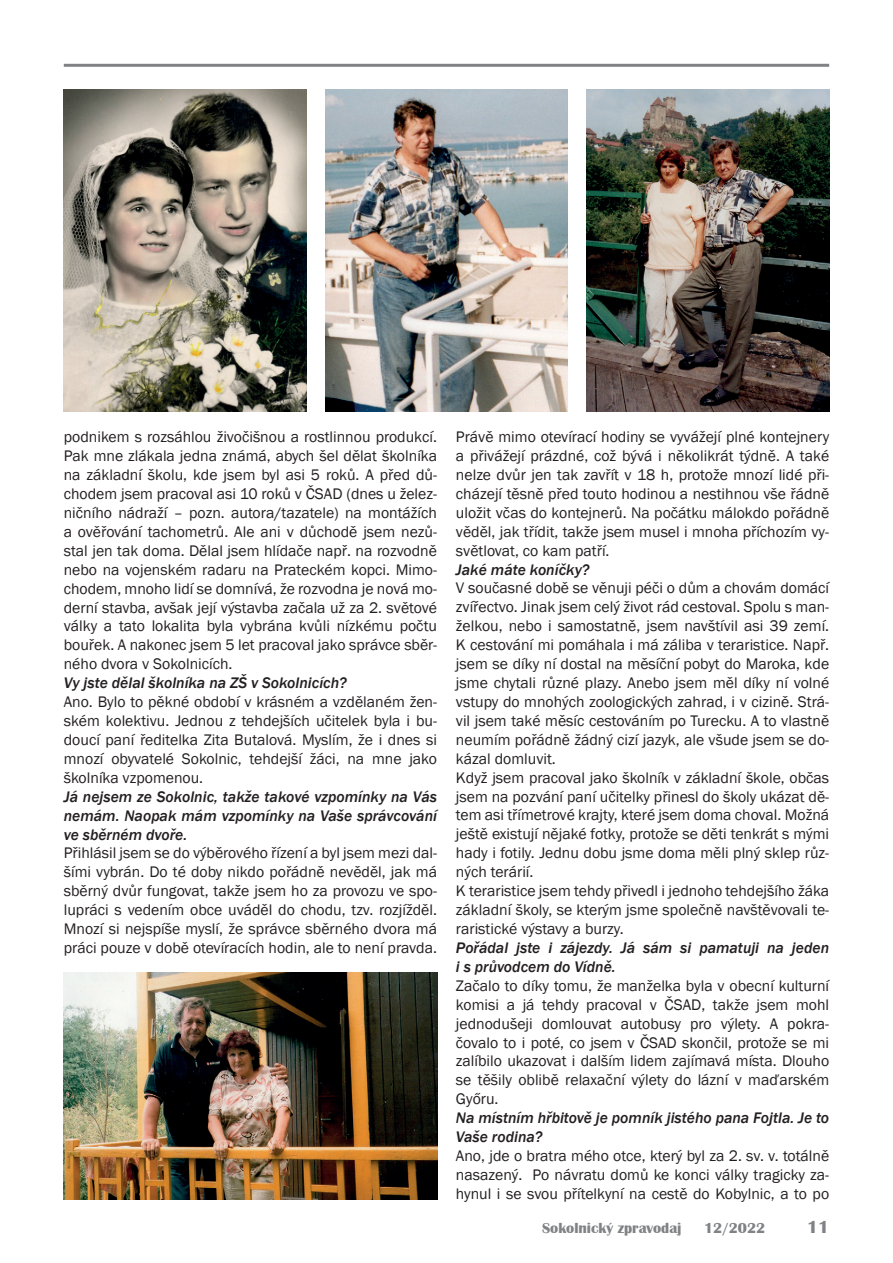
<style>
.page{position:relative;width:893px;height:1263px;background:#fff}
.page>*{position:absolute;margin:0;border:0;box-sizing:border-box;transform-origin:0 0}
.t1{font:700 18px "Britannic";color:#808285}
.t2{font:15.75px/18.9px "Franklin Gothic";color:#231f20;text-align:justify}
.t3{font:italic 500 15.75px/18.9px "Franklin Gothic";color:#231f20}
.t4{font:700 15px "Britannic";color:#808285}
</style>
<div class="page">
<hr style="left:64px;top:64px;width:765px;height:3px;background:#808285">
<img style="left:64px;top:972px;width:373px;height:227px">
<img style="left:64px;top:89px;width:242px;height:322px">
<img style="left:587px;top:89px;width:242px;height:322px">
<img style="left:325px;top:89px;width:243px;height:322px">
<p class="t2" style="left:64px;top:428px;width:375px">podnikem s rozsáhlou živočišnou a rostlinnou produkcí.<br>Pak mne zlákala jedna známá, abych šel dělat školníka na základní školu, kde jsem byl asi 5 roků. A před dů&shy;chodem jsem pracoval asi 10 roků v ČSAD (dnes u želez&shy;ničního nádraží – pozn. autora/tazatele) na montážích a ověřování tachometrů. Ale ani v důchodě jsem nezů&shy;stal jen tak doma. Dělal jsem hlídače např. na rozvodně nebo na vojenském radaru na Prateckém kopci. Mimo&shy;chodem, mnoho lidí se domnívá, že rozvodna je nová mo&shy;derní stavba, avšak její výstavba začala už za 2. světové války a tato lokalita byla vybrána kvůli nízkému počtu bouřek. A nakonec jsem 5 let pracoval jako správce sběr&shy;ného dvora v Sokolnicích.</p>
<p class="t3" style="left:64px;top:674px;width:285px">Vy jste dělal školníka na ZŠ v Sokolnicích?</p>
<p class="t2" style="left:64px;top:693px;width:375px">Ano. Bylo to pěkné období v krásném a vzdělaném žen&shy;ském kolektivu. Jednou z tehdejších učitelek byla i bu&shy;doucí paní ředitelka Zita Butalová. Myslím, že i dnes si mnozí obyvatelé Sokolnic, tehdejší žáci, na mne jako školníka vzpomenou.</p>
<p class="t3" style="left:64px;top:787px;width:375px;text-align:justify">Já nejsem ze Sokolnic, takže takové vzpomínky na Vás nemám. Naopak mám vzpomínky na Vaše správcování ve sběrném dvoře.</p>
<p class="t2" style="left:64px;top:844px;width:375px">Přihlásil jsem se do výběrového řízení a byl jsem mezi dal&shy;šími vybrán. Do té doby nikdo pořádně nevěděl, jak má sběrný dvůr fungovat, takže jsem ho za provozu ve spo&shy;lupráci s vedením obce uváděl do chodu, tzv. rozjížděl.<br>Mnozí si nejspíše myslí, že správce sběrného dvora má práci pouze v době otevíracích hodin, ale to není pravda.</p>
<p class="t2" style="left:456px;top:428px;width:375px">Právě mimo otevírací hodiny se vyvážejí plné kontejnery a přivážejí prázdné, což bývá i několikrát týdně. A také nelze dvůr jen tak zavřít v 18 h, protože mnozí lidé při&shy;cházejí těsně před touto hodinou a nestihnou vše řádně uložit včas do kontejnerů. Na počátku málokdo pořádně věděl, jak třídit, takže jsem musel i mnoha příchozím vy&shy;světlovat, co kam patří.</p>
<p class="t3" style="left:456px;top:560px;width:135px">Jaké máte koníčky?</p>
<p class="t2" style="left:456px;top:579px;width:375px;text-align:left">V současné době se věnuji péči o dům a chovám domácí zvířectvo. Jinak jsem celý život rád cestoval. Spolu s man&shy;želkou, nebo i samostatně, jsem navštívil asi 39 zemí.<br>K cestování mi pomáhala i má záliba v teraristice. Např. jsem se díky ní dostal na měsíční pobyt do Maroka, kde jsme chytali různé plazy. Anebo jsem měl díky ní volné vstupy do mnohých zoologických zahrad, i v cizině. Strá&shy;vil jsem také měsíc cestováním po Turecku. A to vlastně neumím pořádně žádný cizí jazyk, ale všude jsem se do&shy;kázal domluvit.<br>Když jsem pracoval jako školník v základní škole, občas jsem na pozvání paní učitelky přinesl do školy ukázat dě&shy;tem asi třímetrové krajty, které jsem doma choval. Možná ještě existují nějaké fotky, protože se děti tenkrát s mými hady i fotily. Jednu dobu jsme doma měli plný sklep růz&shy;ných terárií.<br>K teraristice jsem tehdy přivedl i jednoho tehdejšího žáka základní školy, se kterým jsme společně navštěvovali te&shy;raristické výstavy a burzy.</p>
<p class="t3" style="left:456px;top:938px;width:375px">Pořádal jste i zájezdy. Já sám si pamatuji na jeden i s průvodcem do Vídně.</p>
<p class="t2" style="left:456px;top:976px;width:375px">Začalo to díky tomu, že manželka byla v obecní kulturní komisi a já tehdy pracoval v ČSAD, takže jsem mohl jednodušeji domlouvat autobusy pro výlety. A pokra&shy;čovalo to i poté, co jsem v ČSAD skončil, protože se mi zalíbilo ukazovat i dalším lidem zajímavá místa. Dlouho se těšily oblibě relaxační výlety do lázní v maďarském Győru.</p>
<p class="t3" style="left:456px;top:1109px;width:375px">Na místním hřbitově je pomník jistého pana Fojtla. Je to<br>Vaše rodina?</p>
<p class="t2" style="left:456px;top:1147px;width:375px">Ano, jde o bratra mého otce, který byl za 2. sv. v. totálně nasazený. Po návratu domů ke konci války tragicky za&shy;hynul i se svou přítelkyní na cestě do Kobylnic, a to po</p>
<p class="t4" style="left:542px;top:1220px;width:141px">Sokolnický zpravodaj</p>
<p class="t4" style="left:704px;top:1220px;width:63px">12/2022</p>
<p class="t1" style="left:807px;top:1217px;width:23px">11</p>
</div>
